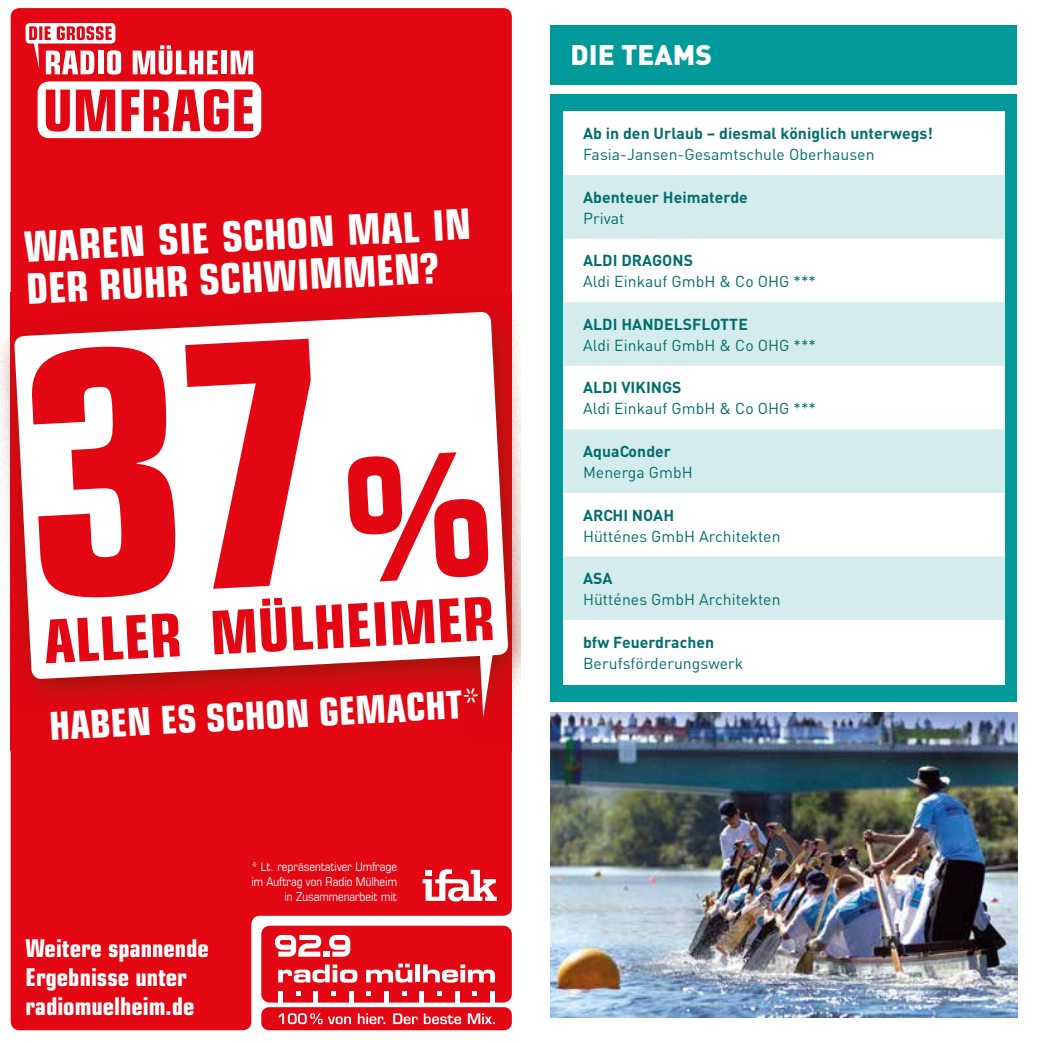
<style>
.page{position:relative;width:1042px;height:1042px;background:#fff}
.page>*{position:absolute;margin:0;border:0;box-sizing:border-box;transform-origin:0 0}
.t1{font:700 condensed 42px/42px "Eurostile LT";color:#fff}
.t2{font:700 condensed 38.5px "Eurostile LT";color:#fff}
.t3{font:900 28px "DIN";color:#fff}
.t4{font:700 condensed 24.5px/29.4px "Eurostile LT";color:#fff}
.t5{font:15.75px "DIN";letter-spacing:.005em;color:#006d6d}
.t6{font:700 15.75px "DIN";letter-spacing:.005em;color:#006d6d}
.t7{font:condensed 12.25px/14.7px "Eurostile LT";color:#fff;text-align:right}
.s1{font-weight:400}
</style>
<div class="page">
<div style="left:551px;top:25px;width:466px;height:59px;background:#009a9b"></div>
<div style="left:551px;top:94px;width:466px;height:608px;background:#009a9b"></div>
<div style="left:563px;top:112px;width:442px;height:573px;background:#fff"></div>
<svg style="left:563px;top:175px;width:442px;height:445px;fill:#d5eced"></svg>
<div style="left:11px;top:8px;width:501px;height:1022px;background:#e30613"></div>
<svg style="left:133px;top:45px;width:85px;height:30px"></svg>
<div style="left:221px;top:51px;width:6px;height:23px;background:#fff"></div>
<svg style="left:231px;top:51px;width:22px;height:23px"></svg>
<svg style="left:26px;top:23px;width:95px;height:52px"></svg>
<div style="left:38px;top:81px;width:223px;height:57px;background:#fff;border-radius:12px"></div>
<svg style="left:46px;top:89px;width:207px;height:43px"></svg>
<svg style="left:422px;top:869px;width:75px;height:32px"></svg>
<div style="left:425px;top:870px;width:7px;height:6px;background:#fff"></div>
<img style="left:0;top:292px;width:521px;height:458px">
<svg style="left:14px;top:311px;width:494px;height:368px"></svg>
<svg style="left:46px;top:596px;width:447px;height:121px"></svg>
<svg style="left:30px;top:339px;width:459px;height:261px"></svg>
<img style="left:551px;top:712px;width:466px;height:305px">
<h1 class="t1" style="left:23px;top:226px;width:449px;rotate:-3deg">WAREN SIE SCHON MAL IN<br>DER RUHR SCHWIMMEN?</h1>
<h2 class="t2" style="left:48px;top:703px;width:433px;rotate:-3deg">HABEN ES SCHON GEMACHT<span class="s1">*</span></h2>
<h3 class="t4" style="left:26px;top:933px;width:185px">Weitere spannende<br>Ergebnisse unter radiomuelheim.de</h3>
<p class="t7" style="left:251px;top:859px;width:147px">* Lt. repräsentativer Umfrage im Auftrag von Radio Mülheim in Zusammenarbeit mit</p>
<h3 class="t3" style="left:570px;top:36px;width:143px">DIE TEAMS</h3>
<p class="t6" style="left:583px;top:123px;width:351px">Ab in den Urlaub – diesmal königlich unterwegs!</p>
<p class="t5" style="left:583px;top:144px;width:293px">Fasia-Jansen-Gesamtschule Oberhausen</p>
<p class="t6" style="left:583px;top:187px;width:166px">Abenteuer Heimaterde</p>
<p class="t5" style="left:583px;top:208px;width:43px">Privat</p>
<p class="t6" style="left:583px;top:250px;width:112px">ALDI DRAGONS</p>
<p class="t5" style="left:583px;top:271px;width:234px">Aldi Einkauf GmbH &amp; Co OHG ***</p>
<p class="t6" style="left:583px;top:314px;width:166px">ALDI HANDELSFLOTTE</p>
<p class="t5" style="left:583px;top:335px;width:234px">Aldi Einkauf GmbH &amp; Co OHG ***</p>
<p class="t6" style="left:583px;top:377px;width:100px">ALDI VIKINGS</p>
<p class="t5" style="left:583px;top:398px;width:234px">Aldi Einkauf GmbH &amp; Co OHG ***</p>
<p class="t6" style="left:583px;top:441px;width:90px">AquaConder</p>
<p class="t5" style="left:583px;top:462px;width:111px">Menerga GmbH</p>
<p class="t6" style="left:583px;top:504px;width:93px">ARCHI NOAH</p>
<p class="t5" style="left:583px;top:525px;width:199px">Hütténes GmbH Architekten</p>
<p class="t6" style="left:583px;top:568px;width:31px">ASA</p>
<p class="t5" style="left:583px;top:589px;width:199px">Hütténes GmbH Architekten</p>
<p class="t6" style="left:583px;top:631px;width:133px">bfw Feuerdrachen</p>
<p class="t5" style="left:583px;top:652px;width:162px">Berufsförderungswerk</p>
</div>
